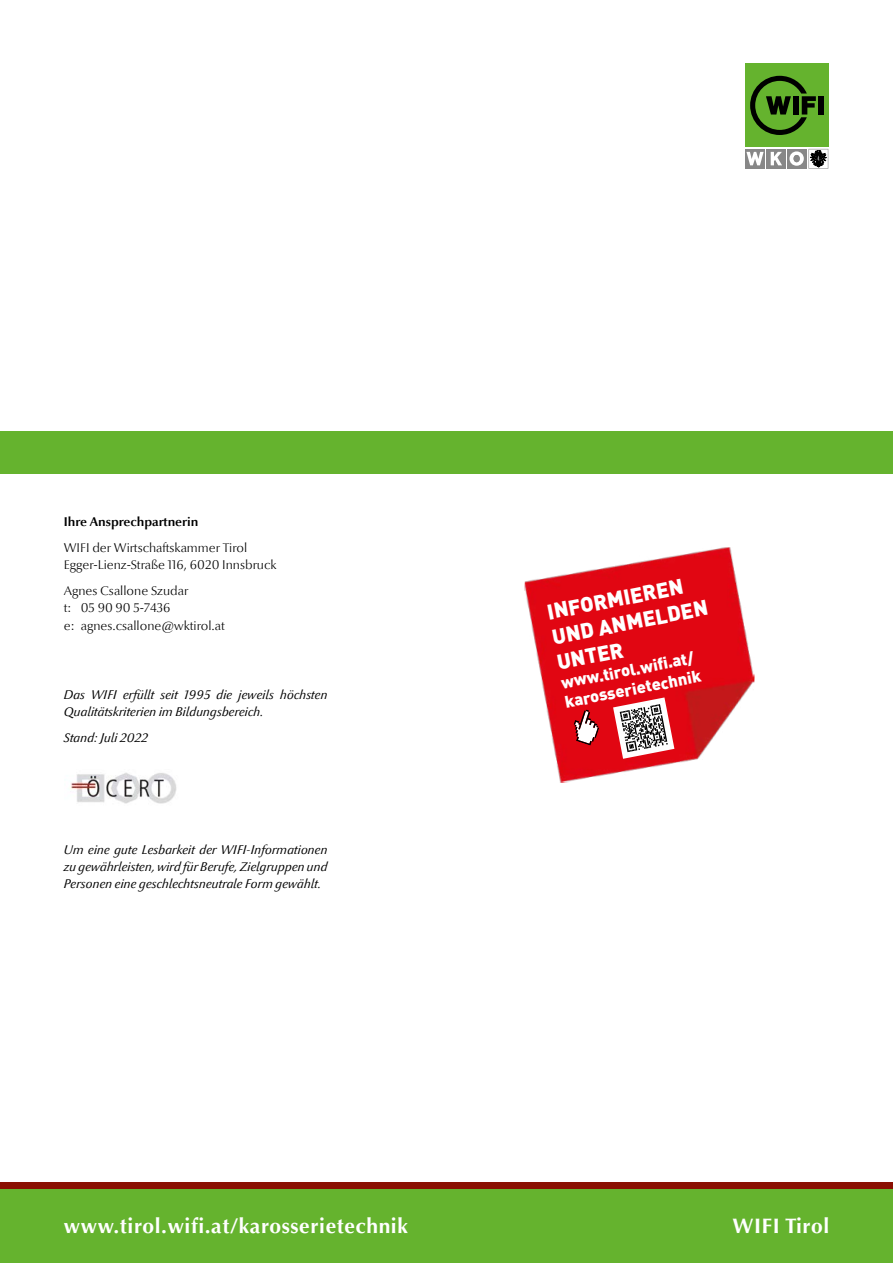
<style>
.page{position:relative;width:893px;height:1263px;background:#fff}
.page>*{position:absolute;margin:0;border:0;box-sizing:border-box;transform-origin:0 0}
.t1{font:700 21px "Optima";letter-spacing:.03em;color:#fff}
.t2{font:900 21px/25.5px "DIN";color:#fff}
.t3{font:900 16.5px/19.5px "DIN";color:#fff}
.t4{font:italic 12.75px/17.2px "Optima Nova LT";color:#000}
.t5{font:300 12.75px/17.2px "Optima Nova LT";color:#000}
.t6{font:700 12.75px "Optima Nova LT";color:#000}
</style>
<div class="page">
<div style="left:0;top:1186px;width:893px;height:77px;background:#65b32e"></div>
<div style="left:0;top:1182px;width:893px;height:6px;background:#8a1002"></div>
<img style="left:70px;top:772px;width:107px;height:32px">
<div style="left:0;top:431px;width:893px;height:43px;background:#65b32e"></div>
<div style="left:787px;top:149px;width:20px;height:20px;background:#878787"></div>
<div style="left:745px;top:64px;width:83px;height:83px;background:#65b32e"></div>
<div style="left:766px;top:149px;width:20px;height:20px;background:#878787"></div>
<svg style="left:771px;top:152px;width:11px;height:13px"></svg>
<div style="left:745px;top:149px;width:20px;height:20px;background:#878787"></div>
<svg style="left:746px;top:152px;width:18px;height:13px"></svg>
<div style="left:818px;top:96px;width:5px;height:19px;background:#000"></div>
<svg style="left:750px;top:76px;width:66px;height:59px"></svg>
<svg style="left:789px;top:149px;width:39px;height:20px"></svg>
<img style="left:524px;top:547px;width:231px;height:236px">
<svg style="left:574px;top:709px;width:25px;height:36px"></svg>
<svg style="left:613px;top:697px;width:61px;height:62px"></svg>
<p class="t6" style="left:64px;top:514px;width:136px">Ihre Ansprechpartnerin</p>
<p class="t5" style="left:64px;top:539px;width:214px">WIFI der Wirtschaftskammer Tirol<br>Egger-Lienz-Straße 116, 6020 Innsbruck</p>
<p class="t5" style="left:64px;top:582px;width:163px">Agnes Csallone Szudar<br>t: 05 90 90 5-7436<br>e: agnes.csallone@wktirol.at</p>
<h1 class="t2" style="left:545px;top:599px;width:160px;rotate:-11deg">INFORMIEREN<br>UND ANMELDEN<br>UNTER</h1>
<p class="t3" style="left:559px;top:673px;width:140px;rotate:-11deg">www.tirol.wifi .at/ karosserietechnik</p>
<p class="t4" style="left:64px;top:686px;width:265px">Das WIFI erfüllt seit 1995 die jeweils höchsten<br>Qualitätskriterien im Bildungsbereich.</p>
<p class="t4" style="left:64px;top:729px;width:86px">Stand: Juli 2022</p>
<p class="t4" style="left:64px;top:841px;width:265px;text-align:justify">Um eine gute Lesbarkeit der WIFI-Informationen zu gewährleisten, wird für Berufe, Zielgruppen und Personen eine geschlechtsneutrale Form gewählt.</p>
<h1 class="t1" style="left:64px;top:1213px;width:346px">www.tirol.wifi.at/karosserietechnik</h1>
<h1 class="t1" style="left:732px;top:1213px;width:98px">WIFI Tirol</h1>
</div>
